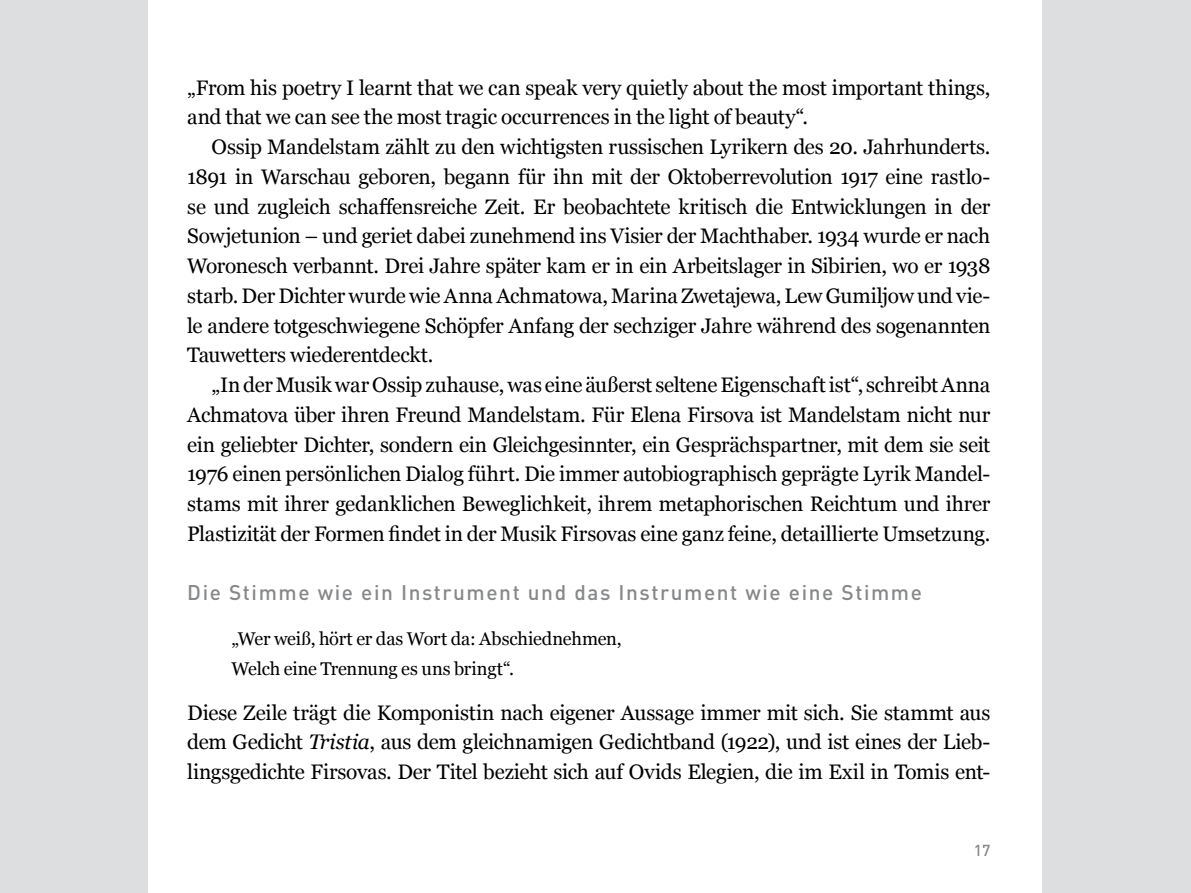
<style>
.page{position:relative;width:1191px;height:893px;background:#dddedf}
.page>*{position:absolute;margin:0;border:0;box-sizing:border-box;transform-origin:0 0}
.t1{font:21px/29.7px "Georgia";letter-spacing:-.01em;color:#000;text-align:justify}
.t2{font:500 21px "DINOT";letter-spacing:.075em;color:#87888a}
.t3{font:18.3px/29.7px "Georgia";letter-spacing:-.01em;color:#000}
.t4{font:500 15.75px "DINOT";color:#87888a}
.s1{font-style:italic}
</style>
<div class="page">
<div style="left:149px;top:0;width:893px;height:893px;background:#fff"></div>
<p class="t1" style="left:187px;top:72px;width:804px">„From his poetry I learnt that we can speak very quietly about the most important things, and that we can see the most tragic occurrences in the light of beauty“.</p>
<p class="t1" style="left:187px;top:131px;width:804px;text-indent:24px">Ossip Mandelstam zählt zu den wichtigsten russischen Lyrikern des 20. Jahrhunderts.<br>1891 in Warschau geboren, begann für ihn mit der Oktoberrevolution 1917 eine rastlo&shy;se und zugleich schaffensreiche Zeit. Er beobachtete kritisch die Entwicklungen in der Sowjetunion – und geriet dabei zunehmend ins Visier der Machthaber. 1934 wurde er nach Woronesch verbannt. Drei Jahre später kam er in ein Arbeitslager in Sibirien, wo er 1938 starb. Der Dichter wurde wie Anna Achmatowa, Marina Zwetajewa, Lew Gumiljow und vie&shy;le andere totgeschwiegene Schöpfer Anfang der sechziger Jahre während des sogenannten Tauwetters wiederentdeckt.</p>
<p class="t1" style="left:187px;top:369px;width:804px;text-indent:24px">„In der Musik war Ossip zuhause, was eine äußerst seltene Eigenschaft ist“, schreibt Anna Achmatova über ihren Freund Mandelstam. Für Elena Firsova ist Mandelstam nicht nur ein geliebter Dichter, sondern ein Gleichgesinnter, ein Gesprächspartner, mit dem sie seit 1976 einen persönlichen Dialog führt. Die immer autobiographisch geprägte Lyrik Mandel&shy;stams mit ihrer gedanklichen Beweglichkeit, ihrem metaphorischen Reichtum und ihrer Plastizität der Formen findet in der Musik Firsovas eine ganz feine, detaillierte Umsetzung.</p>
<p class="t2" style="left:187px;top:579px;width:736px">Die Stimme wie ein Instrument und das Instrument wie eine Stimme</p>
<p class="t3" style="left:231px;top:623px;width:392px">„Wer weiß, hört er das Wort da: Abschiednehmen,<br>Welch eine Trennung es uns bringt“.</p>
<p class="t1" style="left:187px;top:697px;width:804px">Diese Zeile trägt die Komponistin nach eigener Aussage immer mit sich. Sie stammt aus dem Gedicht <span class="s1">Tristia</span>, aus dem gleichnamigen Gedichtband (1922), und ist eines der Lieb&shy;lingsgedichte Firsovas. Der Titel bezieht sich auf Ovids Elegien, die im Exil in Tomis ent-</p>
<p class="t4" style="left:973px;top:840px;width:18px">17</p>
</div>
